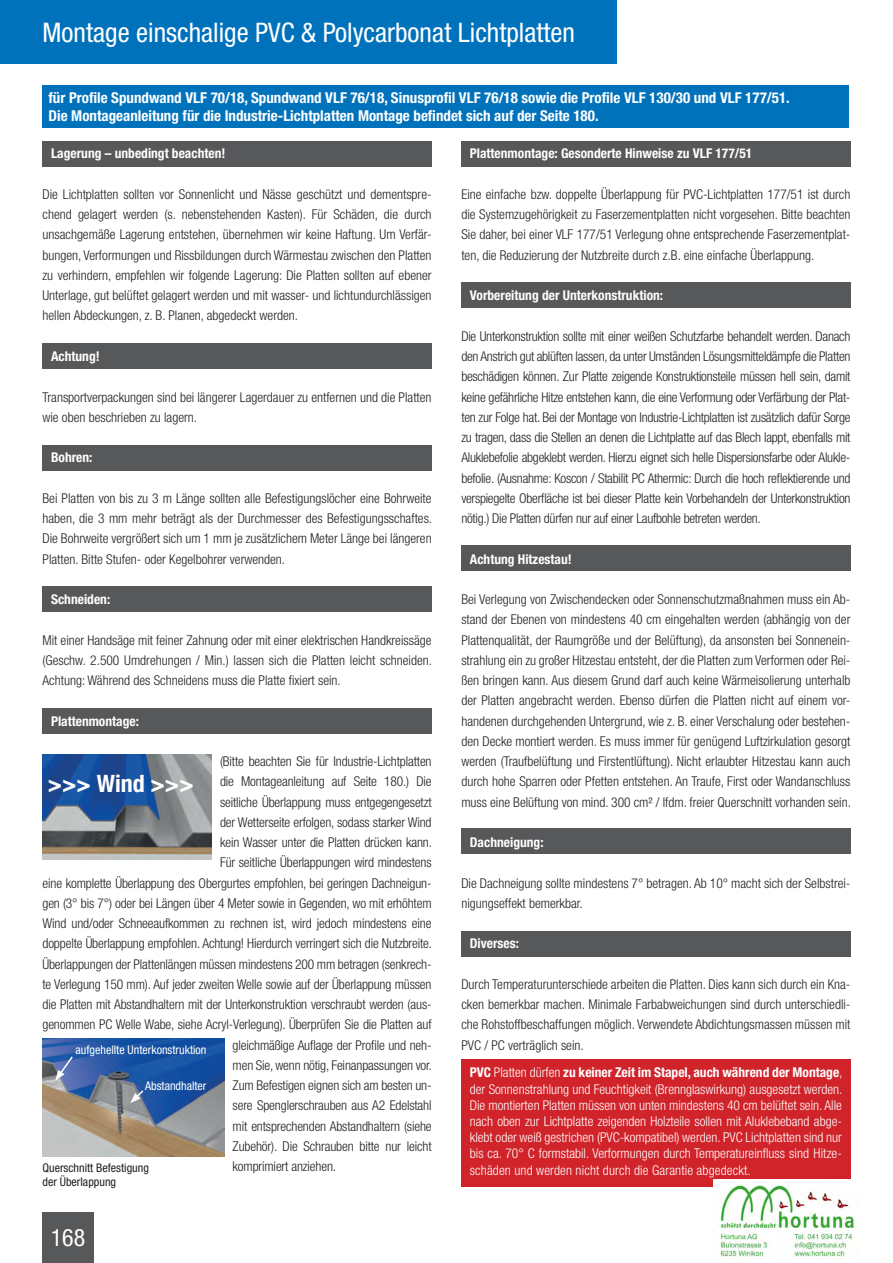
<style>
.page{position:relative;width:893px;height:1263px;background:#fff}
.page>*{position:absolute;margin:0;border:0;box-sizing:border-box;transform-origin:0 0}
.t1{font:condensed 27px "Helvetica Neue LT Pro";color:#fff}
.t2{font:700 condensed 24px "Helvetica Neue LT Pro";color:#fff}
.t3{font:condensed 24px "Helvetica Neue LT Pro";color:#fff}
.t4{font:700 condensed 15px "Helvetica Neue LT Pro";color:#fff}
.t5{font:300 condensed 13.5px/20.2px "Helvetica Neue LT Pro";letter-spacing:-.01em;color:#231f20;text-align:justify}
.t6{font:300 condensed 13.5px/16.2px "Helvetica Neue LT Pro";letter-spacing:.01em;color:#fff;text-align:justify}
.t7{font:700 condensed 13.5px "Helvetica Neue LT Pro";color:#fff}
.t8{font:condensed 12px "Helvetica Neue LT Pro";color:#fff}
.t9{font:condensed 12px/14.4px "Helvetica Neue LT Pro";color:#231f20}
.s1{font-weight:700}
</style>
<div class="page">
<div style="left:43px;top:1212px;width:51px;height:51px;background:#57585a"></div>
<div style="left:0;top:0;width:617px;height:64px;background:#0072bc"></div>
<div style="left:43px;top:141px;width:389px;height:26px;background:#57585a"></div>
<div style="left:461px;top:141px;width:389px;height:26px;background:#57585a"></div>
<div style="left:43px;top:343px;width:389px;height:26px;background:#57585a"></div>
<div style="left:43px;top:445px;width:389px;height:25px;background:#57585a"></div>
<div style="left:461px;top:282px;width:389px;height:25px;background:#57585a"></div>
<div style="left:461px;top:545px;width:389px;height:26px;background:#57585a"></div>
<div style="left:461px;top:828px;width:389px;height:26px;background:#57585a"></div>
<div style="left:43px;top:586px;width:389px;height:26px;background:#57585a"></div>
<div style="left:43px;top:708px;width:389px;height:26px;background:#57585a"></div>
<div style="left:461px;top:931px;width:389px;height:25px;background:#57585a"></div>
<img style="left:43px;top:755px;width:169px;height:104px">
<img style="left:43px;top:1039px;width:181px;height:118px">
<div style="left:461px;top:1059px;width:389px;height:128px;background:#d1232a"></div>
<div style="left:43px;top:85px;width:806px;height:43px;background:#0072bc"></div>
<svg style="left:55px;top:1055px;width:19px;height:26px"></svg>
<svg style="left:130px;top:1089px;width:15px;height:14px"></svg>
<img style="left:714px;top:1179px;width:141px;height:79px">
<p class="t1" style="left:43px;top:16px;width:534px">Montage einschalige PVC &amp; Polycarbonat Lichtplatten</p>
<p class="t4" style="left:49px;top:88px;width:743px">für Profile Spundwand VLF 70/18, Spundwand VLF 76/18, Sinusprofil VLF 76/18 sowie die Profile VLF 130/30 und VLF 177/51.</p>
<p class="t4" style="left:49px;top:106px;width:552px">Die Montageanleitung für die Industrie-Lichtplatten Montage befindet sich auf der Seite 180.</p>
<p class="t7" style="left:51px;top:145px;width:176px">Lagerung – unbedingt beachten!</p>
<p class="t5" style="left:43px;top:184px;width:391px">Die Lichtplatten sollten vor Sonnenlicht und Nässe geschützt und dementspre&shy;chend gelagert werden (s. nebenstehenden Kasten). Für Schäden, die durch unsachgemäße Lagerung entstehen, übernehmen wir keine Haftung. Um Verfär&shy;bungen, Verformungen und Rissbildungen durch Wärmestau zwischen den Platten zu verhindern, empfehlen wir folgende Lagerung: Die Platten sollten auf ebener Unterlage, gut belüftet gelagert werden und mit wasser- und lichtundurchlässigen hellen Abdeckungen, z. B. Planen, abgedeckt werden.</p>
<p class="t7" style="left:51px;top:348px;width:50px">Achtung!</p>
<p class="t5" style="left:43px;top:386px;width:391px">Transportverpackungen sind bei längerer Lagerdauer zu entfernen und die Platten wie oben beschrieben zu lagern.</p>
<p class="t7" style="left:51px;top:449px;width:43px">Bohren:</p>
<p class="t5" style="left:43px;top:488px;width:391px">Bei Platten von bis zu 3 m Länge sollten alle Befestigungslöcher eine Bohrweite haben, die 3 mm mehr beträgt als der Durchmesser des Befestigungsschaftes.<br>Die Bohrweite vergrößert sich um 1 mm je zusätzlichem Meter Länge bei längeren Platten. Bitte Stufen- oder Kegelbohrer verwenden.</p>
<p class="t7" style="left:51px;top:591px;width:61px">Schneiden:</p>
<p class="t5" style="left:43px;top:629px;width:391px">Mit einer Handsäge mit feiner Zahnung oder mit einer elektrischen Handkreissäge (Geschw. 2.500 Umdrehungen / Min.) lassen sich die Platten leicht schneiden.<br>Achtung: Während des Schneidens muss die Platte fixiert sein.</p>
<p class="t7" style="left:51px;top:712px;width:89px">Plattenmontage:</p>
<p class="t5" style="left:220px;top:751px;width:213px">(Bitte beachten Sie für Industrie-Lichtplatten</p>
<p class="t5" style="left:220px;top:771px;width:213px">die Montageanleitung auf Seite 180.) Die</p>
<p class="t5" style="left:220px;top:791px;width:213px">seitliche Überlappung muss entgegengesetzt</p>
<p class="t5" style="left:220px;top:812px;width:213px">der Wetterseite erfolgen, sodass starker Wind</p>
<p class="t5" style="left:220px;top:832px;width:214px">kein Wasser unter die Platten drücken kann.</p>
<p class="t5" style="left:220px;top:852px;width:213px">Für seitliche Überlappungen wird mindestens</p>
<p class="t5" style="left:43px;top:872px;width:391px">eine komplette Überlappung des Obergurtes empfohlen, bei geringen Dachneigun-</p>
<p class="t5" style="left:43px;top:893px;width:391px">gen (3° bis 7°) oder bei Längen über 4 Meter sowie in Gegenden, wo mit erhöhtem</p>
<p class="t5" style="left:43px;top:913px;width:391px">Wind und/oder Schneeaufkommen zu rechnen ist, wird jedoch mindestens eine</p>
<p class="t5" style="left:43px;top:933px;width:391px">doppelte Überlappung empfohlen. Achtung! Hierdurch verringert sich die Nutzbreite.</p>
<p class="t5" style="left:43px;top:953px;width:391px">Überlappungen der Plattenlängen müssen mindestens 200 mm betragen (senkrech-</p>
<p class="t5" style="left:43px;top:974px;width:391px">te Verlegung 150 mm). Auf jeder zweiten Welle sowie auf der Überlappung müssen</p>
<p class="t5" style="left:43px;top:994px;width:391px">die Platten mit Abstandhaltern mit der Unterkonstruktion verschraubt werden (aus-</p>
<p class="t5" style="left:43px;top:1014px;width:391px">genommen PC Welle Wabe, siehe Acryl-Verlegung). Überprüfen Sie die Platten auf</p>
<p class="t5" style="left:233px;top:1034px;width:200px">gleichmäßige Auflage der Profile und neh-</p>
<p class="t5" style="left:233px;top:1055px;width:201px">men Sie, wenn nötig, Feinanpassungen vor.</p>
<p class="t5" style="left:233px;top:1075px;width:200px">Zum Befestigen eignen sich am besten un-</p>
<p class="t5" style="left:233px;top:1095px;width:200px">sere Spenglerschrauben aus A2 Edelstahl</p>
<p class="t5" style="left:233px;top:1115px;width:200px">mit entsprechenden Abstandhaltern (siehe</p>
<p class="t5" style="left:233px;top:1136px;width:201px">Zubehör). Die Schrauben bitte nur leicht</p>
<p class="t5" style="left:233px;top:1156px;width:105px">komprimiert anziehen.</p>
<p class="t2" style="left:48px;top:769px;width:147px">&gt;&gt;&gt; Wind &gt;&gt;&gt;</p>
<p class="t8" style="left:76px;top:1043px;width:132px">aufgehellte Unterkonstruktion</p>
<p class="t8" style="left:145px;top:1079px;width:63px">Abstandhalter</p>
<p class="t9" style="left:43px;top:1160px;width:108px">Querschnitt Befestigung der Überlappung</p>
<h2 class="t3" style="left:51px;top:1224px;width:36px">168</h2>
<p class="t7" style="left:470px;top:145px;width:284px">Plattenmontage: Gesonderte Hinweise zu VLF 177/51</p>
<p class="t5" style="left:461px;top:184px;width:391px">Eine einfache bzw. doppelte Überlappung für PVC-Lichtplatten 177/51 ist durch die Systemzugehörigkeit zu Faserzementplatten nicht vorgesehen. Bitte beachten Sie daher, bei einer VLF 177/51 Verlegung ohne entsprechende Faserzementplat&shy;ten, die Reduzierung der Nutzbreite durch z.B. eine einfache Überlappung.</p>
<p class="t7" style="left:470px;top:287px;width:195px">Vorbereitung der Unterkonstruktion:</p>
<p class="t5" style="left:461px;top:326px;width:391px">Die Unterkonstruktion sollte mit einer weißen Schutzfarbe behandelt werden. Danach den Anstrich gut ablüften lassen, da unter Umständen Lösungsmitteldämpfe die Platten beschädigen können. Zur Platte zeigende Konstruktionsteile müssen hell sein, damit keine gefährliche Hitze entstehen kann, die eine Verformung oder Verfärbung der Plat&shy;ten zur Folge hat. Bei der Montage von Industrie-Lichtplatten ist zusätzlich dafür Sorge zu tragen, dass die Stellen an denen die Lichtplatte auf das Blech lappt, ebenfalls mit Aluklebefolie abgeklebt werden. Hierzu eignet sich helle Dispersionsfarbe oder Alukle&shy;befolie. (Ausnahme: Koscon / Stabilit PC Athermic: Durch die hoch reflektierende und verspiegelte Oberfläche ist bei dieser Platte kein Vorbehandeln der Unterkonstruktion nötig.) Die Platten dürfen nur auf einer Laufbohle betreten werden.</p>
<p class="t7" style="left:470px;top:550px;width:103px">Achtung Hitzestau!</p>
<p class="t5" style="left:461px;top:589px;width:391px">Bei Verlegung von Zwischendecken oder Sonnenschutzmaßnahmen muss ein Ab&shy;stand der Ebenen von mindestens 40 cm eingehalten werden (abhängig von der Plattenqualität, der Raumgröße und der Belüftung), da ansonsten bei Sonnenein&shy;strahlung ein zu großer Hitzestau entsteht, der die Platten zum Verformen oder Rei&shy;ßen bringen kann. Aus diesem Grund darf auch keine Wärmeisolierung unterhalb der Platten angebracht werden. Ebenso dürfen die Platten nicht auf einem vor&shy;handenen durchgehenden Untergrund, wie z. B. einer Verschalung oder bestehen&shy;den Decke montiert werden. Es muss immer für genügend Luftzirkulation gesorgt werden (Traufbelüftung und Firstentlüftung). Nicht erlaubter Hitzestau kann auch durch hohe Sparren oder Pfetten entstehen. An Traufe, First oder Wandanschluss muss eine Belüftung von mind. 300 cm² / lfdm. freier Querschnitt vorhanden sein.</p>
<p class="t7" style="left:470px;top:834px;width:75px">Dachneigung:</p>
<p class="t5" style="left:461px;top:872px;width:391px">Die Dachneigung sollte mindestens 7° betragen. Ab 10° macht sich der Selbstrei&shy;nigungseffekt bemerkbar.</p>
<p class="t7" style="left:470px;top:935px;width:51px">Diverses:</p>
<p class="t5" style="left:461px;top:974px;width:391px">Durch Temperaturunterschiede arbeiten die Platten. Dies kann sich durch ein Kna&shy;cken bemerkbar machen. Minimale Farbabweichungen sind durch unterschiedli&shy;che Rohstoffbeschaffungen möglich. Verwendete Abdichtungsmassen müssen mit PVC / PC verträglich sein.</p>
<p class="t6" style="left:470px;top:1064px;width:374px"><span class="s1">PVC</span> Platten dürfen <span class="s1">zu keiner Zeit im Stapel, auch während der Montage</span>, der Sonnenstrahlung und Feuchtigkeit (Brennglaswirkung) ausgesetzt werden.<br>Die montierten Platten müssen von unten mindestens 40 cm belüftet sein. Alle nach oben zur Lichtplatte zeigenden Holzteile sollen mit Aluklebeband abge&shy;klebt oder weiß gestrichen (PVC-kompatibel) werden. PVC Lichtplatten sind nur bis ca. 70° C formstabil. Verformungen durch Temperatureinfluss sind Hitze&shy;schäden und werden nicht durch die Garantie abgedeckt.</p>
</div>
